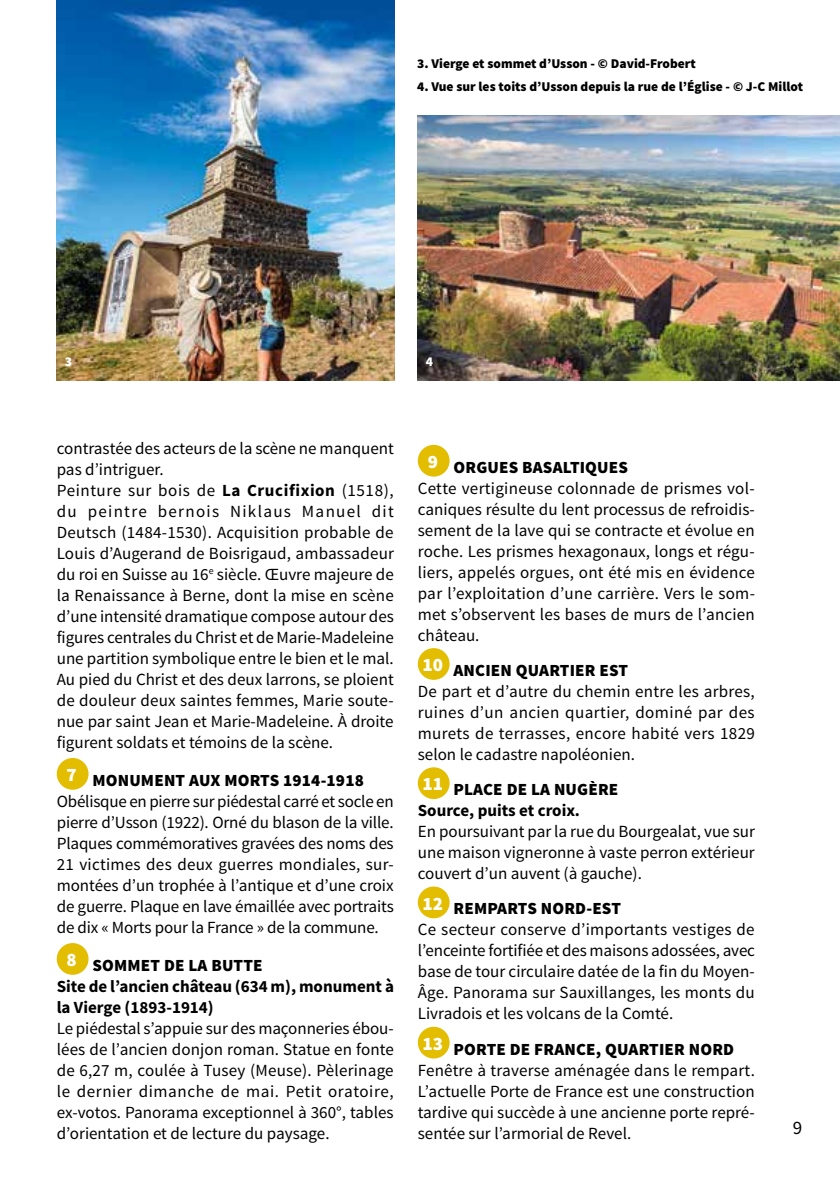
<style>
.page{position:relative;width:840px;height:1191px;background:#fff}
.page>*{position:absolute;margin:0;border:0;box-sizing:border-box;transform-origin:0 0}
.t1{font:19px "Source Sans Pro";color:#000}
.t2{font:17px/21px "Source Sans Pro";color:#000}
.t3{font:700 17px/21px "Source Sans Pro";color:#000}
.t4{font:900 13.4px "Source Sans Pro";color:#000}
.t5{font:900 13.4px "Source Sans Pro";color:#fff}
.s1{font-weight:700}
.s2{font-weight:900}
</style>
<div class="page">
<img style="left:417px;top:116px;width:422px;height:265px">
<img style="left:57px;top:0;width:337px;height:381px">
<div style="left:57px;top:758px;width:31px;height:31px;background:#e3bd00;border-radius:50%"></div>
<div style="left:57px;top:943px;width:31px;height:31px;background:#e3bd00;border-radius:50%"></div>
<div style="left:417px;top:445px;width:32px;height:31px;background:#e3bd00;border-radius:50%"></div>
<div style="left:417px;top:648px;width:32px;height:32px;background:#e3bd00;border-radius:50%"></div>
<div style="left:417px;top:767px;width:32px;height:32px;background:#e3bd00;border-radius:50%"></div>
<div style="left:417px;top:886px;width:32px;height:32px;background:#e3bd00;border-radius:50%"></div>
<div style="left:417px;top:1026px;width:32px;height:32px;background:#e3bd00;border-radius:50%"></div>
<p class="t4" style="left:417px;top:54px;width:280px">3. Vierge et sommet d’Usson - © David-Frobert</p>
<p class="t4" style="left:417px;top:78px;width:387px">4. Vue sur les toits d’Usson depuis la rue de l’Église - © J-C Millot</p>
<p class="t5" style="left:65px;top:353px;width:9px">3</p>
<p class="t5" style="left:425px;top:353px;width:9px">4</p>
<p class="t2" style="left:57px;top:438px;width:338px">contrastée des acteurs de la scène ne manquent pas d’intriguer.<br>Peinture sur bois de <span class="s1">La Crucifixion</span> (1518), du peintre bernois Niklaus Manuel dit Deutsch (1484-1530). Acquisition probable de Louis d’Augerand de Boisrigaud, ambassadeur du roi en Suisse au 16<sup>e</sup> siècle. Œuvre majeure de la Renaissance à Berne, dont la mise en scène d’une intensité dramatique compose autour des figures centrales du Christ et de Marie-Madeleine une partition symbolique entre le bien et le mal.<br>Au pied du Christ et des deux larrons, se ploient de douleur deux saintes femmes, Marie soute&shy;nue par saint Jean et Marie-Madeleine. À droite figurent soldats et témoins de la scène.</p>
<p class="t2" style="left:57px;top:770px;width:338px;text-indent:10px"><sup>7</sup> <span class="s2">MONUMENT AUX MORTS 1914-1918<br></span>Obélisque en pierre sur piédestal carré et socle en pierre d’Usson (1922). Orné du blason de la ville.<br>Plaques commémoratives gravées des noms des 21 victimes des deux guerres mondiales, sur&shy;montées d’un trophée à l’antique et d’une croix de guerre. Plaque en lave émaillée avec portraits de dix « Morts pour la France » de la commune.</p>
<p class="t3" style="left:57px;top:954px;width:338px;text-indent:10px"><sup>8</sup> <span class="s2">SOMMET DE LA BUTTE<br></span>Site de l’ancien château (634 m), monument à la Vierge (1893-1914)</p>
<p class="t2" style="left:57px;top:1018px;width:338px;text-align:justify">Le piédestal s’appuie sur des maçonneries ébou&shy;lées de l’ancien donjon roman. Statue en fonte de 6,27 m, coulée à Tusey (Meuse). Pèlerinage le dernier dimanche de mai. Petit oratoire, ex-votos. Panorama exceptionnel à 360°, tables d’orientation et de lecture du paysage.</p>
<p class="t2" style="left:417px;top:457px;width:338px;text-indent:10px"><sup>9</sup> <span class="s2">ORGUES BASALTIQUES<br></span>Cette vertigineuse colonnade de prismes vol&shy;caniques résulte du lent processus de refroidis&shy;sement de la lave qui se contracte et évolue en roche. Les prismes hexagonaux, longs et régu&shy;liers, appelés orgues, ont été mis en évidence par l’exploitation d’une carrière. Vers le som&shy;met s’observent les bases de murs de l’ancien château.</p>
<p class="t2" style="left:417px;top:660px;width:338px"><sup>10</sup> <span class="s2">ANCIEN QUARTIER EST<br></span>De part et d’autre du chemin entre les arbres, ruines d’un ancien quartier, dominé par des murets de terrasses, encore habité vers 1829 selon le cadastre napoléonien.</p>
<p class="t3" style="left:417px;top:778px;width:202px"><sup>11</sup> <span class="s2">PLACE DE LA NUGÈRE<br></span>Source, puits et croix.</p>
<p class="t2" style="left:417px;top:821px;width:338px;text-align:justify">En poursuivant par la rue du Bourgealat, vue sur une maison vigneronne à vaste perron extérieur couvert d’un auvent (à gauche).</p>
<p class="t2" style="left:417px;top:898px;width:338px"><sup>12</sup> <span class="s2">REMPARTS NORD-EST<br></span>Ce secteur conserve d’importants vestiges de l’enceinte fortifiée et des maisons adossées, avec base de tour circulaire datée de la fin du Moyen-Âge. Panorama sur Sauxillanges, les monts du Livradois et les volcans de la Comté.</p>
<p class="t2" style="left:417px;top:1038px;width:338px"><sup>13</sup> <span class="s2">PORTE DE FRANCE, QUARTIER NORD </span>Fenêtre à traverse aménagée dans le rempart.<br>L’actuelle Porte de France est une construction tardive qui succède à une ancienne porte repré&shy;sentée sur l’armorial de Revel.</p>
<p class="t1" style="left:792px;top:1116px;width:11px">9</p>
</div>
